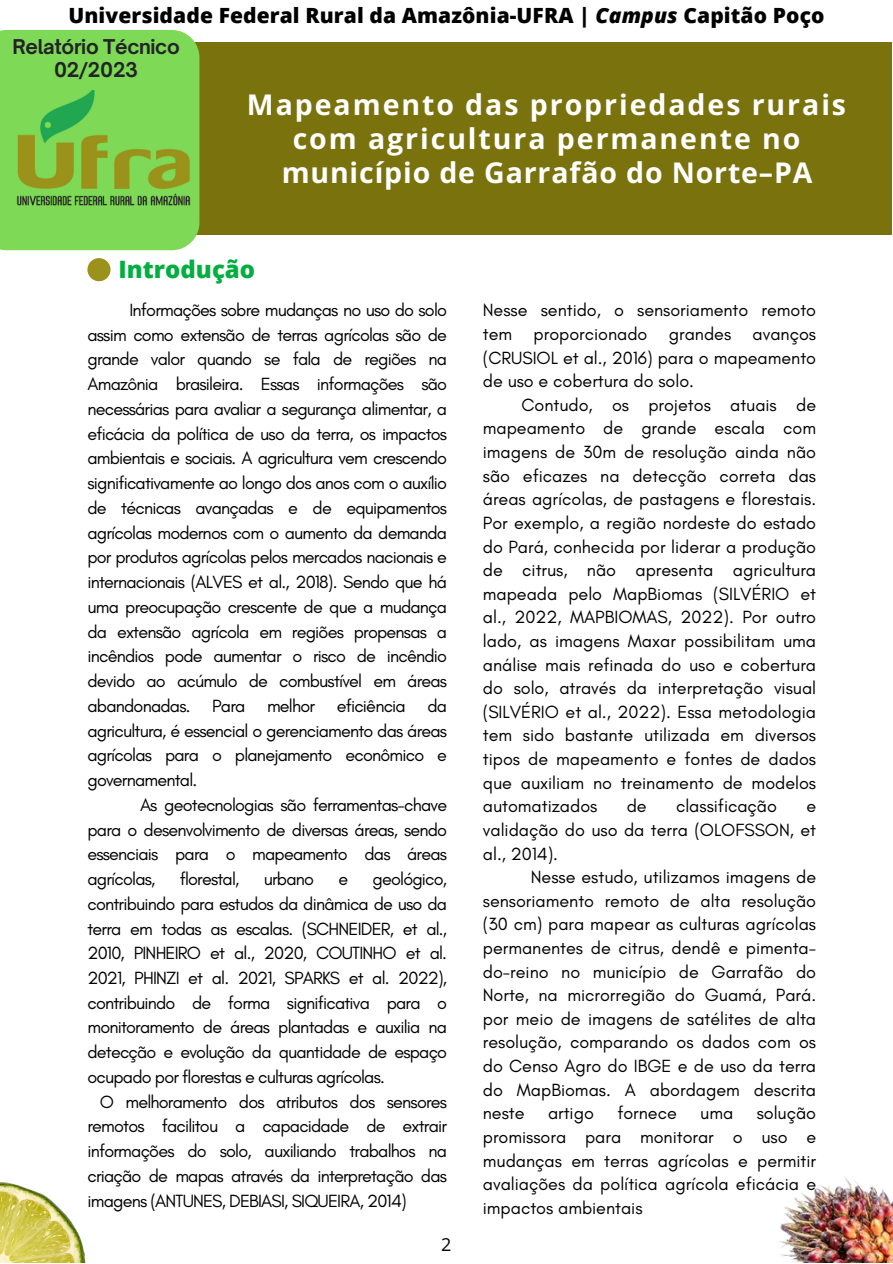
<style>
.page{position:relative;width:893px;height:1264px;background:#fff}
.page>*{position:absolute;margin:0;border:0;box-sizing:border-box;transform-origin:0 0}
.t1{font:700 28.5px/33.8px "Open Sans";letter-spacing:.07em;color:#fff;text-align:center}
.t2{font:700 28.5px "Open Sans";letter-spacing:.03em;color:#fff}
.t3{font:800 24px "Open Sans";color:#00af3f}
.t4{font:800 21px "Open Sans";letter-spacing:.005em;color:#000}
.t5{font:700 19.5px/22.5px "Open Sauce One";letter-spacing:-.015em;color:#222425;text-align:center}
.t6{font:18px/23.5px "Glacial Indifference";color:#000;text-align:justify}
.t7{font:18px "Glacial Indifference";letter-spacing:-.045em;color:#000}
.t8{font:18px "Open Sans";color:#000}
.s1{font-style:italic}
</style>
<div class="page">
<div style="left:178px;top:43px;width:714px;height:192px;background:#79720d"></div>
<div style="left:0;top:30px;width:199px;height:220px;background:#7ed957"></div>
<img style="left:5px;top:91px;width:188px;height:123px">
<svg style="left:87px;top:258px;width:23px;height:23px"></svg>
<img style="left:0;top:1182px;width:85px;height:80px">
<img style="left:779px;top:1177px;width:113px;height:85px">
<p class="t4" style="left:68px;top:1px;width:757px">Universidade Federal Rural da Amazônia-UFRA | <span class="s1">Campus</span> Capitão Poço</p>
<p class="t5" style="left:13px;top:36px;width:169px">Relatório Técnico<br>02/2023</p>
<p class="t1" style="left:247px;top:87px;width:600px">Mapeamento das propriedades rurais com agricultura permanente no</p>
<p class="t2" style="left:282px;top:152px;width:532px">município de Garrafão do Norte–PA</p>
<p class="t3" style="left:118px;top:252px;width:138px">Introdução</p>
<p class="t6" style="left:87px;top:297px;width:361px;line-height:24.8px;text-indent:42px">Informações sobre mudanças no uso do solo assim como extensão de terras agrícolas são de grande valor quando se fala de regiões na Amazônia brasileira. Essas informações são necessárias para avaliar a segurança alimentar, a eficácia da política de uso da terra, os impactos ambientais e sociais. A agricultura vem crescendo significativamente ao longo dos anos com o auxílio de técnicas avançadas e de equipamentos agrícolas modernos com o aumento da demanda por produtos agrícolas pelos mercados nacionais e internacionais (ALVES et al., 2018). Sendo que há uma preocupação crescente de que a mudança da extensão agrícola em regiões propensas a incêndios pode aumentar o risco de incêndio devido ao acúmulo de combustível em áreas abandonadas. Para melhor eficiência da agricultura, é essencial o gerenciamento das áreas agrícolas para o planejamento econômico e governamental.</p>
<p class="t6" style="left:87px;top:792px;width:361px;line-height:24.8px;text-indent:53px">As geotecnologias são ferramentas-chave para o desenvolvimento de diversas áreas, sendo essenciais para o mapeamento das áreas agrícolas,</p>
<p class="t6" style="left:87px;top:866px;width:361px;line-height:24.8px;text-indent:285px">geológico, contribuindo para estudos da dinâmica de uso da terra em todas as escalas. (SCHNEIDER, et al., 2010, PINHEIRO et al., 2020, COUTINHO et al.<br>2021, PHINZI et al. 2021, SPARKS et al. 2022), contribuindo de forma significativa para o monitoramento de áreas plantadas e auxilia na detecção e evolução da quantidade de espaço ocupado por florestas e culturas agrícolas.</p>
<p class="t6" style="left:87px;top:1088px;width:361px;line-height:24.8px;text-indent:12px">O melhoramento dos atributos dos sensores remotos facilitou a capacidade de extrair informações do solo, auxiliando trabalhos na criação de mapas através da interpretação das imagens (ANTUNES, DEBIASI, SIQUEIRA, 2014)</p>
<p class="t7" style="left:180px;top:868px;width:61px">florestal,</p>
<p class="t6" style="left:264px;top:867px;width:52px">urbano</p>
<p class="t6" style="left:338px;top:867px;width:11px">e</p>
<p class="t8" style="left:441px;top:1231px;width:12px">2</p>
<p class="t6" style="left:483px;top:298px;width:335px">Nesse sentido, o sensoriamento remoto tem proporcionado grandes avanços (CRUSIOL et al., 2016) para o mapeamento de uso e cobertura do solo.</p>
<p class="t6" style="left:483px;top:393px;width:335px;text-indent:39px">Contudo, os projetos atuais de mapeamento de grande escala com imagens de 30m de resolução ainda não são eficazes na detecção correta das áreas agrícolas, de pastagens e florestais.<br>Por exemplo, a região nordeste do estado do Pará, conhecida por liderar a produção de citrus, não apresenta agricultura mapeada pelo MapBiomas (SILVÉRIO et al., 2022, MAPBIOMAS, 2022). Por outro lado, as imagens Maxar possibilitam uma análise mais refinada do uso e cobertura do solo, através da interpretação visual (SILVÉRIO et al., 2022). Essa metodologia tem sido bastante utilizada em diversos tipos de mapeamento e fontes de dados que auxiliam no treinamento de modelos automatizados</p>
<p class="t6" style="left:626px;top:794px;width:22px">de</p>
<p class="t6" style="left:676px;top:794px;width:103px">classificação</p>
<p class="t6" style="left:483px;top:794px;width:335px;text-indent:323px">e validação do uso da terra (OLOFSSON, et al., 2014).</p>
<p class="t6" style="left:483px;top:865px;width:335px;text-indent:48px">Nesse estudo, utilizamos imagens de sensoriamento remoto de alta resolução (30 cm) para mapear as culturas agrícolas permanentes de citrus, dendê e pimenta&shy;do-reino no município de Garrafão do Norte, na microrregião do Guamá, Pará. por meio de imagens de satélites de alta resolução, comparando os dados com os do Censo Agro do IBGE e de uso da terra do MapBiomas. A abordagem descrita neste</p>
<p class="t6" style="left:483px;top:1101px;width:335px;text-indent:274px">solução promissora para monitorar o uso e mudanças em terras agrícolas e permitir avaliações da política agrícola eficácia e impactos ambientais</p>
<p class="t6" style="left:548px;top:1101px;width:47px">artigo</p>
<p class="t6" style="left:617px;top:1101px;width:61px">fornece</p>
<p class="t6" style="left:700px;top:1101px;width:35px">uma</p>
</div>
